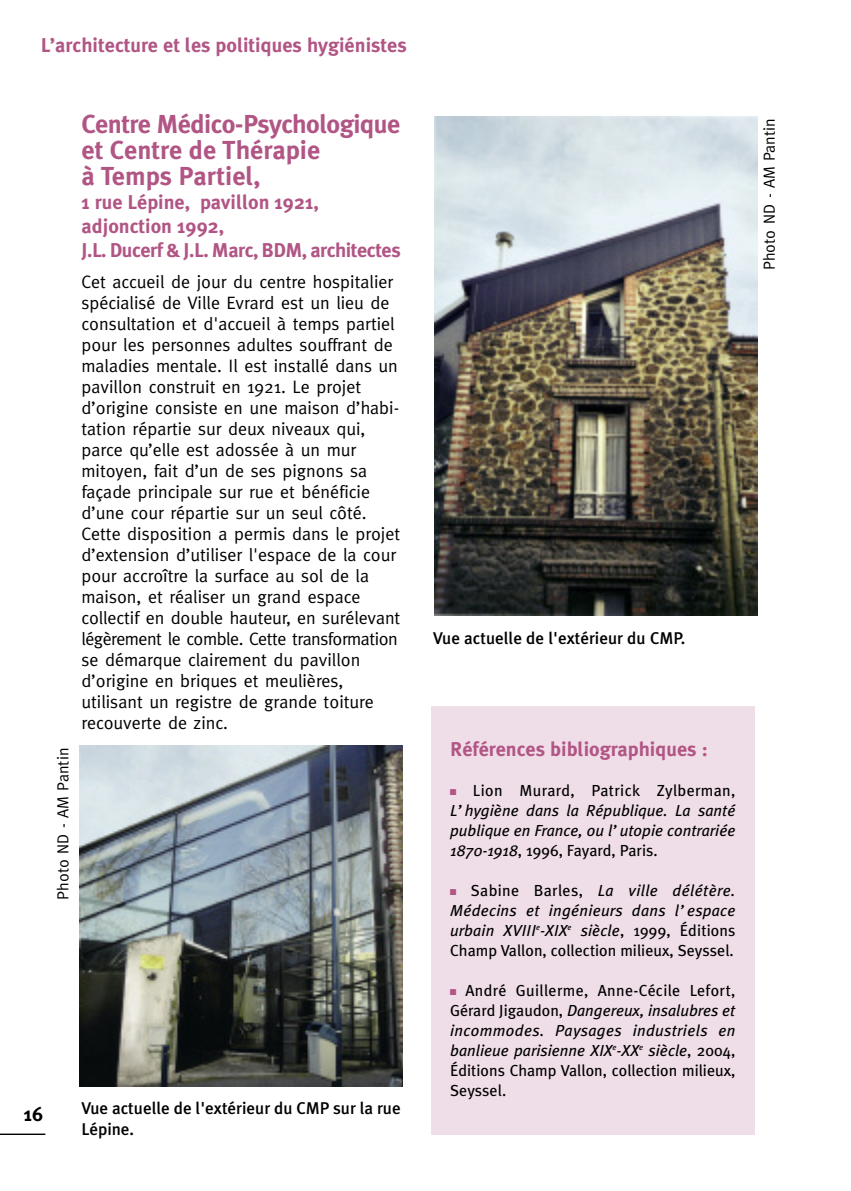
<style>
.page{position:relative;width:851px;height:1191px;background:#fff}
.page>*{position:absolute;margin:0;border:0;box-sizing:border-box;transform-origin:0 0}
.t1{font:700 26px/26px "Meta Plus";letter-spacing:-.015em;color:#b15585}
.t2{font:700 20px/24px "Meta Plus";color:#b15585}
.t3{font:700 20px "Meta Plus";color:#000}
.t4{font:18px/21px "Meta";color:#000}
.t5{font:500 17px/20.4px "Meta Plus";color:#000}
.t6{font:italic 16px/20px "Meta Plus";letter-spacing:.005em;color:#000;text-align:justify}
.t7{font:16px/20px "Meta Plus";color:#000;text-align:justify}
.t8{font:16px "Meta";color:#000}
.s1{color:#b15585}
.s2{font-style:normal}
.s3{font-style:italic}
</style>
<div class="page">
<hr style="left:0;top:1133px;width:45px;height:2px;background:#000">
<div style="left:431px;top:706px;width:323px;height:428px;background:#efdde7"></div>
<img style="left:79px;top:746px;width:324px;height:340px">
<img style="left:434px;top:116px;width:323px;height:499px">
<p class="t2" style="left:41px;top:33px;width:367px">L’architecture et les politiques hygiénistes</p>
<p class="t8" style="left:54px;top:899px;width:153px;rotate:-90deg">Photo ND - AM Pantin</p>
<h1 class="t1" style="left:81px;top:111px;width:320px">Centre Médico-Psychologique et Centre de Thérapie<br>à Temps Partiel,</h1>
<p class="t2" style="left:81px;top:190px;width:321px">1 rue Lépine, pavillon 1921, adjonction 1992,<br>J.L. Ducerf &amp; J.L. Marc, BDM, architectes</p>
<p class="t4" style="left:81px;top:271px;width:320px">Cet accueil de jour du centre hospitalier spécialisé de Ville Evrard est un lieu de consultation et d'accueil à temps partiel pour les personnes adultes souffrant de maladies mentale. Il est installé dans un pavillon construit en 1921. Le projet d’origine consiste en une maison d’habi&shy;tation répartie sur deux niveaux qui, parce qu’elle est adossée à un mur mitoyen, fait d’un de ses pignons sa façade principale sur rue et bénéficie d’une cour répartie sur un seul côté.<br>Cette disposition a permis dans le projet d’extension d’utiliser l'espace de la cour pour accroître la surface au sol de la maison, et réaliser un grand espace collectif en double hauteur, en surélevant légèrement le comble. Cette transformation se démarque clairement du pavillon d’origine en briques et meulières, utilisant un registre de grande toiture recouverte de zinc.</p>
<p class="t3" style="left:24px;top:1102px;width:21px">16</p>
<p class="t5" style="left:81px;top:1098px;width:321px">Vue actuelle de l'extérieur du CMP sur la rue<br>Lépine.</p>
<p class="t5" style="left:433px;top:627px;width:254px">Vue actuelle de l'extérieur du CMP.</p>
<p class="t2" style="left:450px;top:737px;width:259px">Références bibliographiques :</p>
<p class="t6" style="left:450px;top:780px;width:287px"><span class="s1">■</span> <span class="s2">Lion Murard, Patrick Zylberman, </span>L’hygiène dans la République. La santé publique en France, ou l’utopie contrariée 1870-1918<span class="s2">, 1996, Fayard, Paris.</span></p>
<p class="t6" style="left:450px;top:880px;width:287px"><span class="s1">■</span> <span class="s2">Sabine Barles,</span> La ville délétère.<br>Médecins et ingénieurs dans l’espace urbain XVIII<sup>e</sup>-XIX<sup>e</sup> siècle<span class="s2">, 1999, Éditions Champ Vallon, collection milieux, Seyssel.</span></p>
<p class="t7" style="left:450px;top:980px;width:287px"><span class="s1">■</span> André Guillerme, Anne-Cécile Lefort, Gérard Jigaudon, <span class="s3">Dangereux, insalubres et incommodes. Paysages industriels en banlieue parisienne XIX</span><sup>e</sup><span class="s3">-XX</span><sup>e</sup> <span class="s3">siècle</span>, 2004, Éditions Champ Vallon, collection milieux, Seyssel.</p>
<p class="t8" style="left:759px;top:270px;width:153px;rotate:-90deg">Photo ND - AM Pantin</p>
</div>
